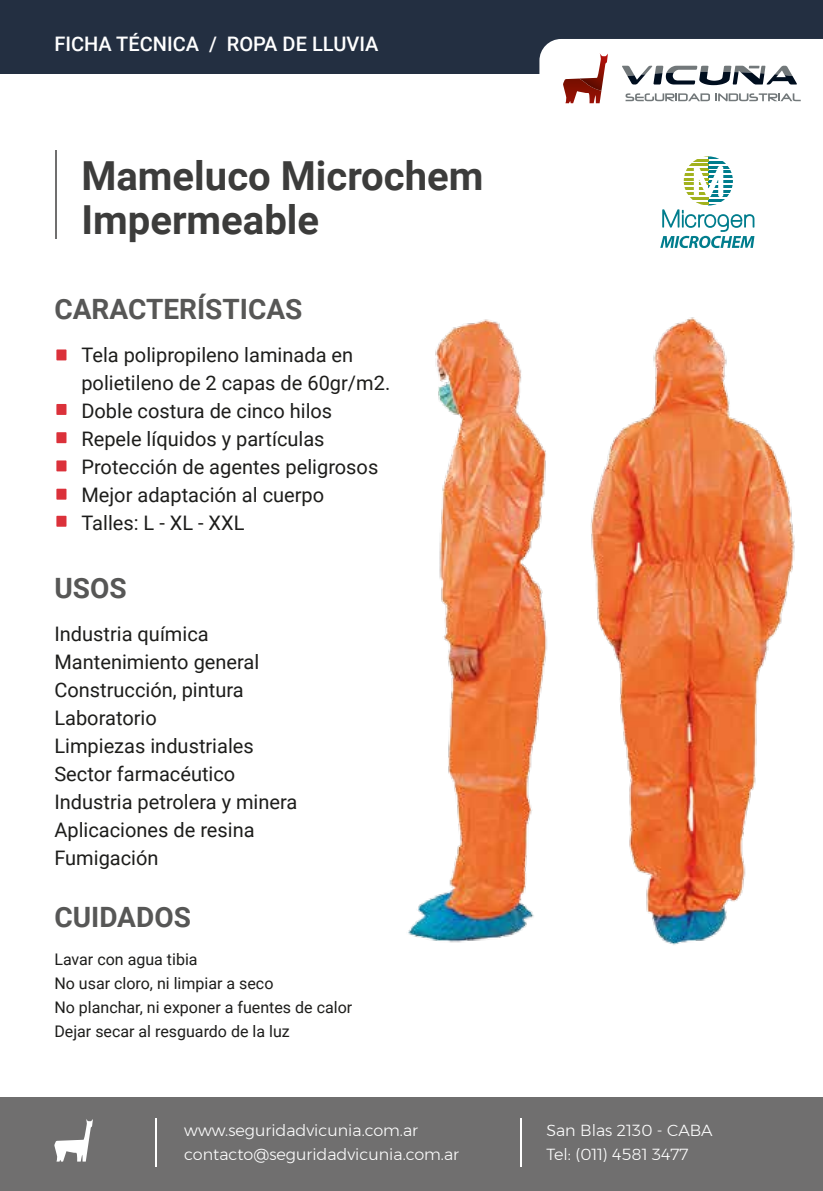
<style>
.page{position:relative;width:823px;height:1191px;background:#fff}
.page>*{position:absolute;margin:0;border:0;box-sizing:border-box;transform-origin:0 0}
.t1{font:700 40px/44px "Roboto";color:#3c3c3b}
.t2{font:700 28px "Roboto";color:#575756}
.t3{font:20px/28px "Roboto";color:#1d1d1b}
.t4{font:500 20px "Roboto";color:#fff}
.t5{font:16px/24px "Roboto";color:#1d1d1b}
.t6{font:300 16px/24px "Montserrat";color:#fff}
</style>
<div class="page">
<img style="left:408px;top:317px;width:387px;height:628px">
<div style="left:0;top:0;width:822px;height:74px;background:#232f41"></div>
<div style="left:56px;top:349px;width:10px;height:11px;background:#db313a"></div>
<div style="left:56px;top:516px;width:10px;height:11px;background:#db313a"></div>
<div style="left:56px;top:404px;width:10px;height:11px;background:#db313a"></div>
<div style="left:56px;top:432px;width:10px;height:11px;background:#db313a"></div>
<div style="left:56px;top:460px;width:10px;height:11px;background:#db313a"></div>
<div style="left:56px;top:489px;width:10px;height:10px;background:#db313a"></div>
<hr style="left:55px;top:150px;width:1px;height:88px;background:#706f6f">
<div style="left:0;top:1097px;width:822px;height:94px;background:#706f6f"></div>
<svg style="left:54px;top:1119px;width:39px;height:42px"></svg>
<hr style="left:156px;top:1118px;width:1px;height:49px;background:#fff">
<hr style="left:520px;top:1118px;width:1px;height:49px;background:#fff">
<svg style="left:539px;top:39px;width:283px;height:65px"></svg>
<svg style="left:660px;top:156px;width:94px;height:92px"></svg>
<p class="t4" style="left:54px;top:30px;width:325px">FICHA TÉCNICA / ROPA DE LLUVIA</p>
<h1 class="t1" style="left:81px;top:152px;width:403px">Mameluco Microchem<br>Impermeable</h1>
<h2 class="t2" style="left:54px;top:289px;width:249px">CARACTERÍSTICAS</h2>
<p class="t3" style="left:81px;top:340px;width:310px">Tela polipropileno laminada en polietileno de 2 capas de 60gr/m2.<br>Doble costura de cinco hilos<br>Repele líquidos y partículas<br>Protección de agentes peligrosos<br>Mejor adaptación al cuerpo<br>Talles: L - XL - XXL</p>
<h2 class="t2" style="left:54px;top:569px;width:74px">USOS</h2>
<p class="t3" style="left:54px;top:618px;width:244px">Industria química<br>Mantenimiento general<br>Construcción, pintura<br>Laboratorio<br>Limpiezas industriales<br>Sector farmacéutico<br>Industria petrolera y minera<br>Aplicaciones de resina<br>Fumigación</p>
<h2 class="t2" style="left:54px;top:897px;width:138px">CUIDADOS</h2>
<p class="t5" style="left:54px;top:946px;width:299px">Lavar con agua tibia<br>No usar cloro, ni limpiar a seco<br>No planchar, ni exponer a fuentes de calor<br>Dejar secar al resguardo de la luz</p>
<p class="t6" style="left:184px;top:1117px;width:276px">www.seguridadvicunia.com.ar contacto@seguridadvicunia.com.ar</p>
<p class="t6" style="left:546px;top:1117px;width:168px">San Blas 2130 - CABA<br>Tel: (011) 4581 3477</p>
</div>
